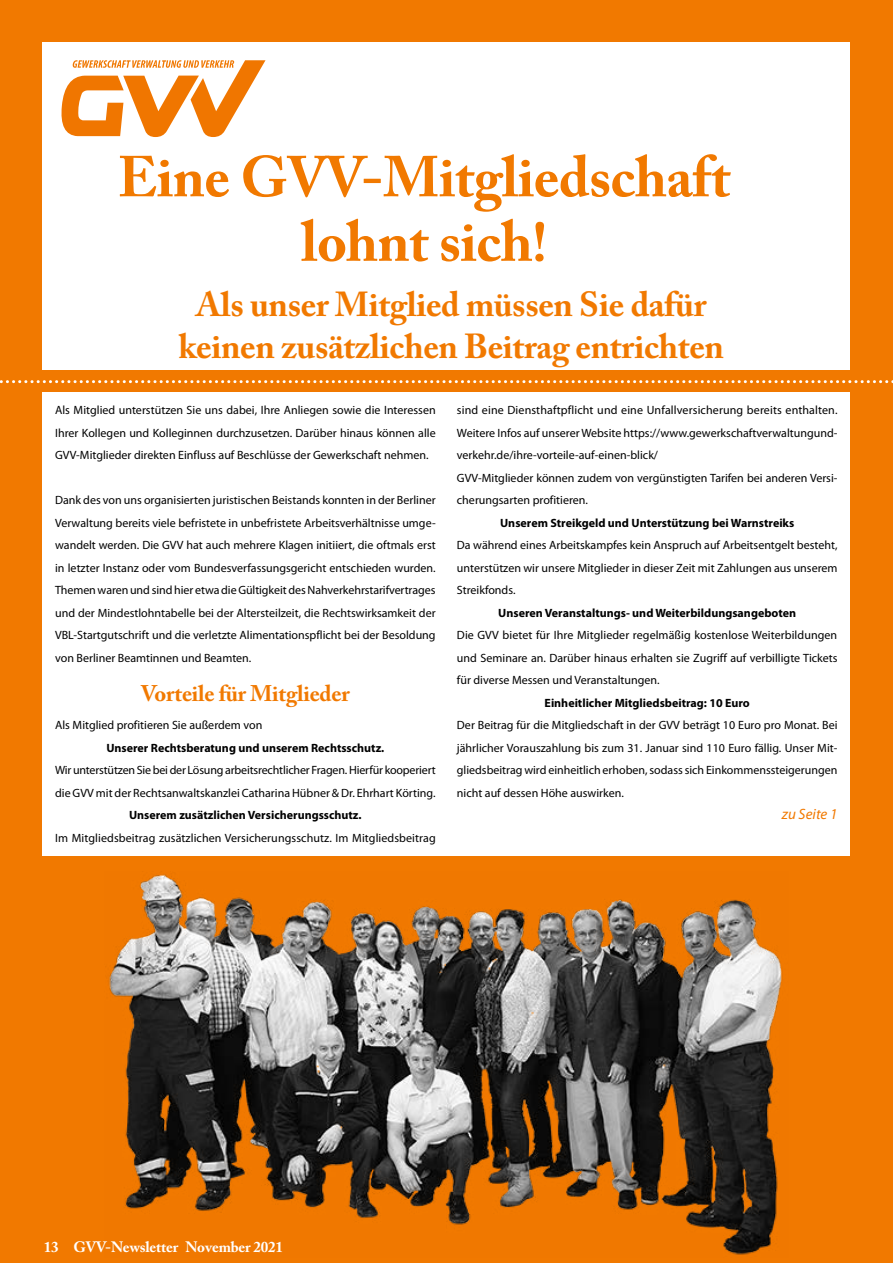
<style>
.page{position:relative;width:893px;height:1263px;background:#f17900}
.page>*{position:absolute;margin:0;border:0;box-sizing:border-box;transform-origin:0 0}
.H1-UE_sei_waehlerisc{font:700 57px/64.5px "Adobe Caslon Pro";letter-spacing:-.01em;color:#f17900;text-align:center}
.P-Formular-Heading{font:700 34.5px/41.4px "Adobe Caslon Pro";letter-spacing:-.01em;color:#f17900;text-align:center}
.P-Formular-Heading_k{font:700 22.5px "Adobe Caslon Pro";letter-spacing:-.01em;color:#f17900}
.t1{font:700 15px "Adobe Caslon Pro";letter-spacing:-.01em;color:#fff}
.textanker_zurueck{font:italic 15px "Myriad Pro";color:#f17900}
.gruppen{font:12px/22.5px "Myriad Pro";color:#000;text-align:justify}
.gruppen_abstand{font:12px/22.5px "Myriad Pro";color:#000;text-align:justify}
.gruppe_fett{font:700 12px "Myriad Pro";color:#000}
</style>
<div class="page">
<div style="left:43px;top:43px;width:807px;height:327px;background:#fff"></div>
<div style="left:42px;top:392px;width:808px;height:464px;background:#fff"></div>
<svg style="left:0;top:380px;width:893px;height:3px"></svg>
<svg style="left:61px;top:60px;width:204px;height:77px"></svg>
<img style="left:109px;top:874px;width:673px;height:381px">
<h1 class="H1-UE_sei_waehlerisc" style="left:118px;top:144px;width:614px">Eine GVV-Mitgliedschaft lohnt sich!</h1>
<p class="P-Formular-Heading" style="left:178px;top:283px;width:547px">Als unser Mitglied müssen Sie dafür keinen zusätzlichen Beitrag entrichten</p>
<p class="gruppen" style="left:55px;top:399px;width:382px">Als Mitglied unterstützen Sie uns dabei, Ihre Anliegen sowie die Interessen Ihrer Kollegen und Kolleginnen durchzusetzen. Darüber hinaus können alle GVV-Mitglieder direkten Einfluss auf Beschlüsse der Gewerkschaft nehmen.</p>
<p class="gruppen_abstand" style="left:55px;top:489px;width:382px">Dank des von uns organisierten juristischen Beistands konnten in der Berliner Verwaltung bereits viele befristete in unbefristete Arbeitsverhältnisse umge&shy;wandelt werden. Die GVV hat auch mehrere Klagen initiiert, die oftmals erst in letzter Instanz oder vom Bundesverfassungsgericht entschieden wurden.<br>Themen waren und sind hier etwa die Gültigkeit des Nahverkehrstarifvertrages und der Mindestlohntabelle bei der Altersteilzeit, die Rechtswirksamkeit der VBL-Startgutschrift und die verletzte Alimentationspflicht bei der Besoldung von Berliner Beamtinnen und Beamten.</p>
<p class="P-Formular-Heading_k" style="left:141px;top:680px;width:210px">Vorteile für Mitglieder</p>
<p class="gruppen" style="left:55px;top:714px;width:209px">Als Mitglied profitieren Sie außerdem von</p>
<p class="gruppe_fett" style="left:106px;top:740px;width:280px">Unserer Rechtsberatung und unserem Rechtsschutz.</p>
<p class="gruppen" style="left:55px;top:759px;width:382px">Wir unterstützen Sie bei der Lösung arbeitsrechtlicher Fragen. Hierfür kooperiert die GVV mit der Rechtsanwaltskanzlei Catharina Hübner &amp; Dr. Ehrhart Körting.</p>
<p class="gruppe_fett" style="left:129px;top:807px;width:234px">Unserem zusätzlichen Versicherungsschutz.</p>
<p class="gruppen" style="left:55px;top:826px;width:382px">Im Mitgliedsbeitrag zusätzlichen Versicherungsschutz. Im Mitgliedsbeitrag</p>
<p class="gruppen" style="left:457px;top:399px;width:382px">sind eine Diensthaftpflicht und eine Unfallversicherung bereits enthalten.<br>Weitere Infos auf unserer Website https://www.gewerkschaftverwaltungund&shy;verkehr.de/ihre-vorteile-auf-einen-blick/</p>
<p class="gruppen" style="left:457px;top:466px;width:382px">GVV-Mitglieder können zudem von vergünstigten Tarifen bei anderen Versi&shy;cherungsarten profitieren.</p>
<p class="gruppe_fett" style="left:500px;top:515px;width:296px">Unserem Streikgeld und Unterstützung bei Warnstreiks</p>
<p class="gruppen" style="left:457px;top:534px;width:382px">Da während eines Arbeitskampfes kein Anspruch auf Arbeitsentgelt besteht, unterstützen wir unsere Mitglieder in dieser Zeit mit Zahlungen aus unserem Streikfonds.</p>
<p class="gruppe_fett" style="left:498px;top:605px;width:299px">Unseren Veranstaltungs- und Weiterbildungsangeboten</p>
<p class="gruppen" style="left:457px;top:624px;width:382px">Die GVV bietet für Ihre Mitglieder regelmäßig kostenlose Weiterbildungen und Seminare an. Darüber hinaus erhalten sie Zugriff auf verbilligte Tickets für diverse Messen und Veranstaltungen.</p>
<p class="gruppe_fett" style="left:545px;top:695px;width:207px">Einheitlicher Mitgliedsbeitrag: 10 Euro</p>
<p class="gruppen" style="left:457px;top:714px;width:382px">Der Beitrag für die Mitgliedschaft in der GVV beträgt 10 Euro pro Monat. Bei jährlicher Vorauszahlung bis zum 31. Januar sind 110 Euro fällig. Unser Mit&shy;gliedsbeitrag wird einheitlich erhoben, sodass sich Einkommenssteigerungen nicht auf dessen Höhe auswirken.</p>
<p class="textanker_zurueck" style="left:782px;top:805px;width:57px">zu Seite 1</p>
<p class="t1" style="left:44px;top:1238px;width:241px">13 GVV-Newsletter November 2021</p>
</div>
